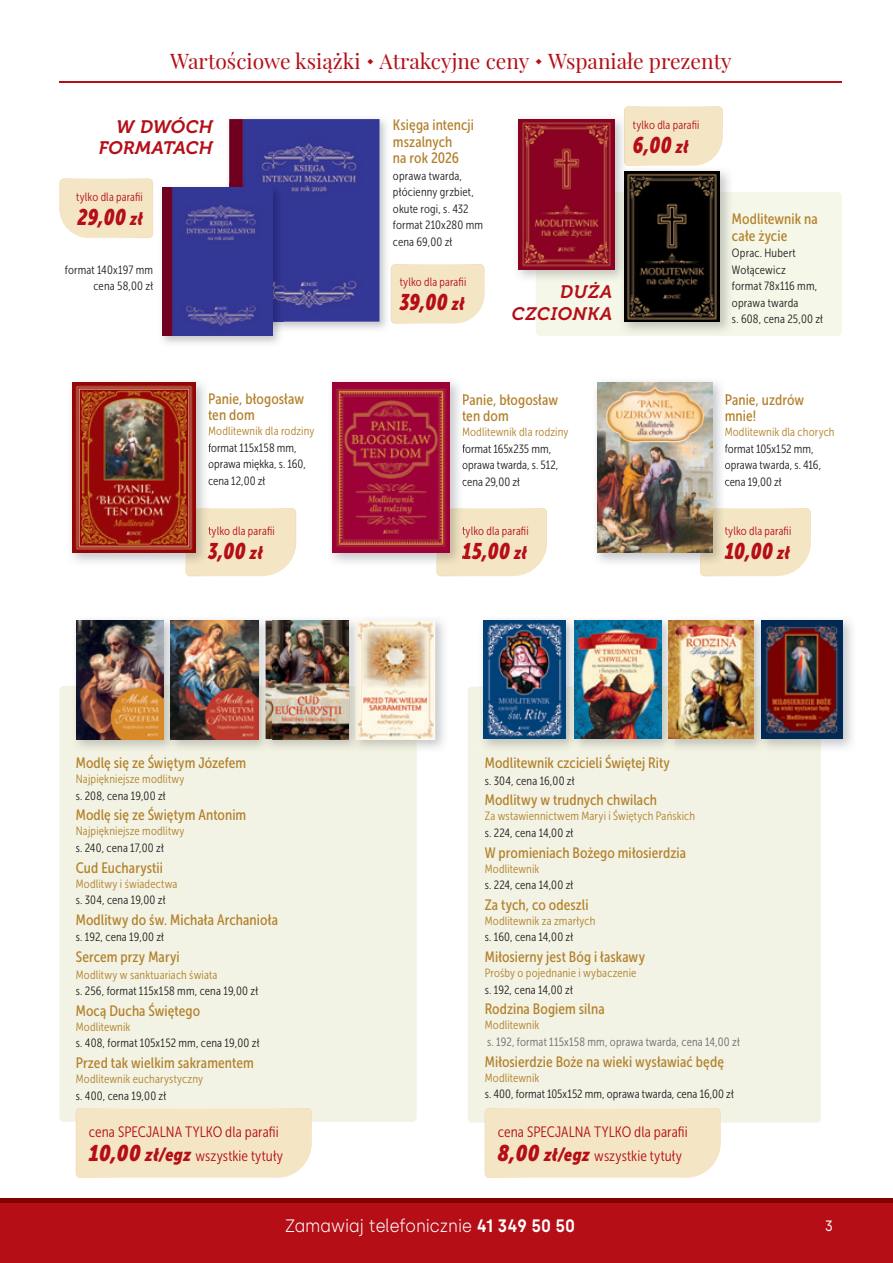
<style>
.page{position:relative;width:893px;height:1263px;background:#fff}
.page>*{position:absolute;margin:0;border:0;box-sizing:border-box;transform-origin:0 0}
.t1{font:italic 22.5px "Museo Sans Cond 900";letter-spacing:.02em;color:#b50e16;scale:.93 1}
.t2{font:21px "Playfair Display";color:#b50e16}
.t3{font:300 18px "Silka";color:#fff;scale:.9 1}
.t4{font:italic 18px/21.6px "Museo 700";letter-spacing:.03em;color:#b50e16;text-align:right}
.t5{font:15px/16.5px "Museo Sans Cond 500";letter-spacing:.005em;color:#b3812c}
.t6{font:15px/24px "Museo Sans Cond 300";letter-spacing:.005em;color:#b50e16}
.t7{font:15px "Silka";color:#fff;scale:.91 1}
.t8{font:12px/16.5px "Museo Sans Cond 300";letter-spacing:.01em;color:#231f20}
.t9{font:12px "Museo Sans Cond 300";letter-spacing:.015em;color:#b3812c}
.t10{font:12px "Museo Sans Cond 300";letter-spacing:.015em;color:#b50e16}
.t11{font:12px "Museo Sans Cond 300";letter-spacing:.015em;color:#6c6d70}
.s1{font-size:18px}
.s2{font-family:"Museo Sans Cond 900";font-style:italic;font-size:22.5px}
.s3{font-family:"Museo Sans Cond 900";font-style:italic;font-size:18px}
.s4{font-weight:600}
</style>
<div class="page">
<div style="left:0;top:1199px;width:893px;height:64px;background:#b50e16"></div>
<hr style="left:60px;top:82px;width:782px;height:1px;background:#b50e16">
<hr style="left:0;top:1198px;width:893px;height:4px;background:#820101">
<div style="left:468px;top:687px;width:353px;height:436px;background:#f2f3e4;border-radius:4px"></div>
<div style="left:60px;top:686px;width:357px;height:436px;background:#f2f3e4;border-radius:4px"></div>
<div style="left:536px;top:192px;width:306px;height:144px;background:#f5f7e8;border-radius:4px"></div>
<div style="left:391px;top:264px;width:93px;height:60px;background:#f4e6c4"></div>
<div style="left:624px;top:106px;width:99px;height:60px;background:#f4e6c4"></div>
<img style="left:355px;top:621px;width:80px;height:119px">
<img style="left:331px;top:381px;width:133px;height:182px">
<svg style="left:462px;top:394px;width:2px;height:27px"></svg>
<svg style="left:462px;top:428px;width:2px;height:26px"></svg>
<svg style="left:462px;top:460px;width:2px;height:11px"></svg>
<svg style="left:462px;top:477px;width:2px;height:10px"></svg>
<div style="left:436px;top:508px;width:111px;height:68px;background:#f4e6c4"></div>
<img style="left:436px;top:508px;width:28px;height:58px">
<img style="left:333px;top:383px;width:117px;height:170px">
<img style="left:517px;top:118px;width:106px;height:162px">
<img style="left:536px;top:192px;width:83px;height:88px">
<img style="left:624px;top:114px;width:4px;height:52px">
<img style="left:519px;top:119px;width:95px;height:151px">
<img style="left:619px;top:166px;width:110px;height:165px">
<img style="left:624px;top:171px;width:96px;height:151px">
<img style="left:596px;top:381px;width:130px;height:182px">
<svg style="left:726px;top:394px;width:1px;height:27px"></svg>
<svg style="left:725px;top:428px;width:1px;height:26px"></svg>
<svg style="left:700px;top:508px;width:111px;height:68px;background:#f1e3c3"></svg>
<img style="left:597px;top:383px;width:115px;height:170px">
<img style="left:272px;top:617px;width:90px;height:69px">
<img style="left:272px;top:686px;width:78px;height:61px">
<img style="left:272px;top:621px;width:76px;height:118px">
<img style="left:478px;top:619px;width:278px;height:68px">
<img style="left:483px;top:687px;width:273px;height:61px">
<img style="left:483px;top:621px;width:83px;height:117px">
<img style="left:569px;top:619px;width:10px;height:129px">
<img style="left:574px;top:621px;width:87px;height:117px">
<img style="left:663px;top:619px;width:11px;height:129px">
<img style="left:669px;top:621px;width:85px;height:118px">
<img style="left:756px;top:619px;width:96px;height:129px">
<img style="left:756px;top:687px;width:12px;height:61px">
<img style="left:761px;top:621px;width:81px;height:118px">
<img style="left:73px;top:620px;width:199px;height:128px">
<img style="left:77px;top:621px;width:87px;height:119px">
<img style="left:166px;top:620px;width:11px;height:128px">
<img style="left:171px;top:621px;width:87px;height:119px">
<div style="left:76px;top:1108px;width:235px;height:70px;background:#f4e6c4"></div>
<div style="left:485px;top:1108px;width:235px;height:70px;background:#f4e6c4"></div>
<img style="left:229px;top:119px;width:151px;height:203px">
<img style="left:71px;top:382px;width:138px;height:184px">
<svg style="left:208px;top:393px;width:2px;height:28px"></svg>
<svg style="left:208px;top:427px;width:2px;height:26px"></svg>
<svg style="left:209px;top:462px;width:1px;height:23px"></svg>
<svg style="left:186px;top:508px;width:110px;height:68px;background:#f2e4c4"></svg>
<img style="left:72px;top:383px;width:124px;height:170px">
<div style="left:60px;top:179px;width:93px;height:59px;background:#f4e6c4"></div>
<img style="left:162px;top:187px;width:118px;height:157px">
<img style="left:229px;top:184px;width:54px;height:138px">
<img style="left:162px;top:188px;width:110px;height:148px">
<h2 class="t2" style="left:170px;top:44px;width:563px">Wartościowe książki Atrakcyjne ceny Wspaniałe prezenty</h2>
<h3 class="t4" style="left:99px;top:116px;width:115px">W DWÓCH<br>FORMATACH</h3>
<p class="t10" style="left:76px;top:190px;width:68px">tylko dla parafii</p>
<h1 class="t1" style="left:78px;top:204px;width:72px">29,00 <span class="s1">zł</span></h1>
<p class="t8" style="left:65px;top:261px;width:90px;text-align:right">format 140x197 mm cena 58,00 zł</p>
<p class="t5" style="left:208px;top:391px;width:97px">Panie, błogosław ten dom</p>
<p class="t9" style="left:208px;top:425px;width:108px">Modlitewnik dla rodziny</p>
<p class="t8" style="left:208px;top:440px;width:99px">format 115x158 mm, oprawa miękka, s. 160, cena 12,00 zł</p>
<p class="t10" style="left:208px;top:524px;width:68px">tylko dla parafii</p>
<h1 class="t1" style="left:208px;top:538px;width:60px">3,00 <span class="s1">zł</span></h1>
<p class="t5" style="left:393px;top:117px;width:83px">Księga intencji mszalnych<br>na rok 2026</p>
<p class="t8" style="left:393px;top:168px;width:92px">oprawa twarda, płócienny grzbiet, okute rogi, s. 432 format 210x280 mm cena 69,00 zł</p>
<p class="t10" style="left:400px;top:276px;width:68px">tylko dla parafii</p>
<h1 class="t1" style="left:400px;top:290px;width:71px">39,00 <span class="s1">zł</span></h1>
<p class="t10" style="left:633px;top:118px;width:68px">tylko dla parafii</p>
<h1 class="t1" style="left:633px;top:132px;width:61px">6,00 <span class="s1">zł</span></h1>
<h3 class="t4" style="left:512px;top:281px;width:102px">DUŻA<br>CZCIONKA</h3>
<p class="t5" style="left:732px;top:211px;width:87px">Modlitewnik na całe życie</p>
<p class="t8" style="left:732px;top:245px;width:92px">Oprac. Hubert<br>Wołącewicz<br>format 78x116 mm, oprawa twarda<br>s. 608, cena 25,00 zł</p>
<p class="t5" style="left:462px;top:391px;width:97px">Panie, błogosław ten dom</p>
<p class="t9" style="left:462px;top:425px;width:108px">Modlitewnik dla rodziny</p>
<p class="t8" style="left:462px;top:440px;width:98px">format 165x235 mm, oprawa twarda, s. 512, cena 29,00 zł</p>
<p class="t10" style="left:462px;top:524px;width:68px">tylko dla parafii</p>
<h1 class="t1" style="left:462px;top:538px;width:71px">15,00 <span class="s1">zł</span></h1>
<p class="t5" style="left:725px;top:391px;width:81px">Panie, uzdrów mnie!</p>
<p class="t9" style="left:725px;top:425px;width:111px">Modlitewnik dla chorych</p>
<p class="t8" style="left:725px;top:440px;width:98px">format 105x152 mm, oprawa twarda, s. 416, cena 19,00 zł</p>
<p class="t10" style="left:725px;top:524px;width:68px">tylko dla parafii</p>
<h1 class="t1" style="left:725px;top:538px;width:71px">10,00 <span class="s1">zł</span></h1>
<p class="t5" style="left:76px;top:755px;width:172px">Modlę się ze Świętym Józefem</p>
<p class="t9" style="left:76px;top:773px;width:110px">Najpiękniejsze modlitwy</p>
<p class="t8" style="left:76px;top:787px;width:91px">s. 208, cena 19,00 zł</p>
<p class="t5" style="left:76px;top:807px;width:172px">Modlę się ze Świętym Antonim</p>
<p class="t9" style="left:76px;top:825px;width:110px">Najpiękniejsze modlitwy</p>
<p class="t8" style="left:76px;top:840px;width:89px">s. 240, cena 17,00 zł</p>
<p class="t5" style="left:76px;top:859px;width:89px">Cud Eucharystii</p>
<p class="t9" style="left:76px;top:877px;width:103px">Modlitwy i świadectwa</p>
<p class="t8" style="left:76px;top:892px;width:91px">s. 304, cena 19,00 zł</p>
<p class="t5" style="left:76px;top:912px;width:204px">Modlitwy do św. Michała Archanioła</p>
<p class="t8" style="left:76px;top:929px;width:90px">s. 192, cena 19,00 zł</p>
<p class="t5" style="left:76px;top:949px;width:105px">Sercem przy Maryi</p>
<p class="t9" style="left:76px;top:968px;width:143px">Modlitwy w sanktuariach świata</p>
<p class="t8" style="left:76px;top:983px;width:184px">s. 256, format 115x158 mm, cena 19,00 zł</p>
<p class="t5" style="left:76px;top:1003px;width:126px">Mocą Ducha Świętego</p>
<p class="t9" style="left:76px;top:1020px;width:56px">Modlitewnik</p>
<p class="t8" style="left:76px;top:1035px;width:185px">s. 408, format 105x152 mm, cena 19,00 zł</p>
<p class="t5" style="left:76px;top:1055px;width:180px">Przed tak wielkim sakramentem</p>
<p class="t9" style="left:76px;top:1073px;width:129px">Modlitewnik eucharystyczny</p>
<p class="t8" style="left:76px;top:1087px;width:92px">s. 400, cena 19,00 zł</p>
<p class="t6" style="left:89px;top:1119px;width:196px">cena SPECJALNA TYLKO dla parafii<br><span class="s2">10,00</span> <span class="s3">zł/egz</span> wszystkie tytuły</p>
<p class="t6" style="left:498px;top:1119px;width:191px">cena SPECJALNA TYLKO dla parafii<br><span class="s2">8,00</span> <span class="s3">zł/egz</span> wszystkie tytuły</p>
<p class="t5" style="left:485px;top:755px;width:187px">Modlitewnik czcicieli Świętej Rity</p>
<p class="t8" style="left:485px;top:772px;width:91px">s. 304, cena 16,00 zł</p>
<p class="t5" style="left:485px;top:792px;width:174px">Modlitwy w trudnych chwilach</p>
<p class="t9" style="left:485px;top:810px;width:212px">Za wstawiennictwem Maryi i Świętych Pańskich</p>
<p class="t8" style="left:485px;top:825px;width:90px">s. 224, cena 14,00 zł</p>
<p class="t5" style="left:485px;top:844px;width:203px">W promieniach Bożego miłosierdzia</p>
<p class="t9" style="left:485px;top:862px;width:56px">Modlitewnik</p>
<p class="t8" style="left:485px;top:877px;width:90px">s. 224, cena 14,00 zł</p>
<p class="t5" style="left:485px;top:897px;width:105px">Za tych, co odeszli</p>
<p class="t9" style="left:485px;top:914px;width:112px">Modlitewnik za zmarłych</p>
<p class="t8" style="left:485px;top:929px;width:90px">s. 160, cena 14,00 zł</p>
<p class="t5" style="left:485px;top:949px;width:162px">Miłosierny jest Bóg i łaskawy</p>
<p class="t9" style="left:485px;top:967px;width:153px">Prośby o pojednanie i wybaczenie</p>
<p class="t8" style="left:485px;top:981px;width:89px">s. 192, cena 14,00 zł</p>
<p class="t5" style="left:485px;top:1001px;width:121px">Rodzina Bogiem silna</p>
<p class="t9" style="left:485px;top:1019px;width:56px">Modlitewnik</p>
<p class="t11" style="left:487px;top:1035px;width:254px">s. 192, format 115x158 mm, oprawa twarda, cena 14,00 zł</p>
<p class="t5" style="left:485px;top:1053px;width:241px">Miłosierdzie Boże na wieki wysławiać będę</p>
<p class="t9" style="left:485px;top:1071px;width:56px">Modlitewnik</p>
<p class="t8" style="left:485px;top:1086px;width:250px">s. 400, format 105x152 mm, oprawa twarda, cena 16,00 zł</p>
<h3 class="t3" style="left:285px;top:1215px;width:324px">Zamawiaj telefonicznie <span class="s4">41 349 50 50</span></h3>
<p class="t7" style="left:825px;top:1216px;width:11px">3</p>
</div>
